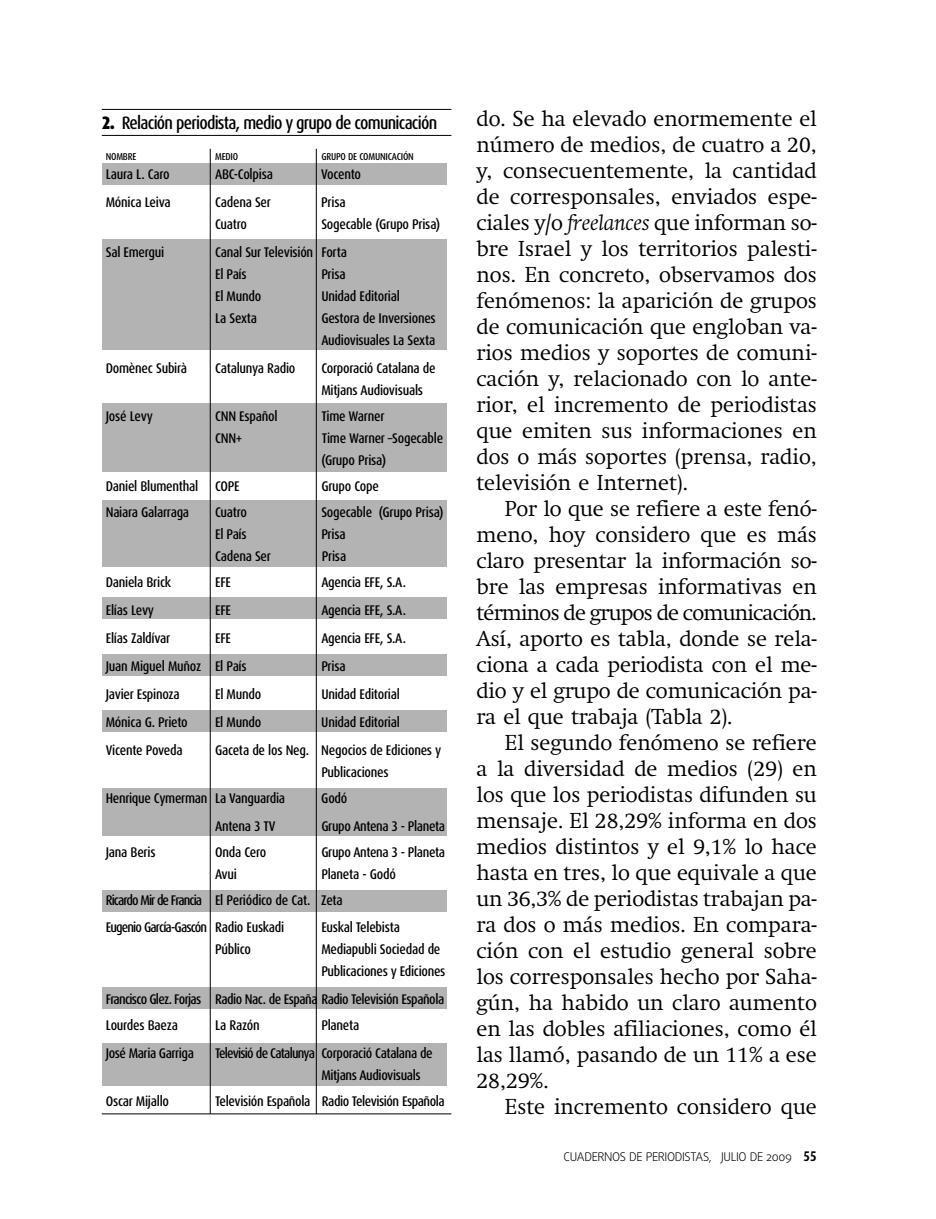
<style>
.page{position:relative;width:936px;height:1219px;background:#fff}
.page>*{position:absolute;margin:0;border:0;box-sizing:border-box;transform-origin:0 0}
.t1{font:300 21.4px/26px "Swift";color:#000;text-align:justify}
.t2{font:500 condensed 18px "Dax OT";letter-spacing:-.04em;color:#000}
.t3{font:500 condensed 14px/22px "Dax OT";letter-spacing:-.02em;color:#000}
.t4{font:500 condensed 14px "Dax OT";letter-spacing:-.06em;color:#000}
.t5{font:300 12px "Daxline OT";letter-spacing:-.03em;color:#000}
.t6{font:500 condensed 10px "Dax OT";letter-spacing:-.02em;color:#000}
.s1{font-weight:900}
.s2{font-style:italic}
.s3{color:#fff}
.s4{font-family:"Adobe Caslon Pro";font-weight:400;color:#fff}
.s5{font-family:"Dax OT";font-weight:700;font-stretch:condensed;font-size:14px}
</style>
<div class="page">
<hr style="left:102px;top:135px;width:349px;height:1px;background:#000">
<hr style="left:102px;top:109px;width:349px;height:1px;background:#000">
<hr style="left:102px;top:1113px;width:349px;height:1px;background:#000">
<div style="left:102px;top:163px;width:344px;height:22px;background:#b3b3b3"></div>
<div style="left:102px;top:598px;width:344px;height:21px;background:#b3b3b3"></div>
<div style="left:102px;top:654px;width:344px;height:21px;background:#b3b3b3"></div>
<div style="left:102px;top:710px;width:344px;height:21px;background:#b3b3b3"></div>
<div style="left:102px;top:890px;width:344px;height:21px;background:#b3b3b3"></div>
<div style="left:102px;top:789px;width:344px;height:47px;background:#b3b3b3"></div>
<div style="left:102px;top:987px;width:344px;height:22px;background:#b3b3b3"></div>
<div style="left:102px;top:1043px;width:344px;height:43px;background:#b3b3b3"></div>
<div style="left:102px;top:403px;width:344px;height:69px;background:#b3b3b3"></div>
<div style="left:102px;top:500px;width:344px;height:67px;background:#b3b3b3"></div>
<div style="left:102px;top:239px;width:344px;height:110px;background:#b3b3b3"></div>
<hr style="left:316px;top:149px;width:1px;height:965px;background:#000">
<hr style="left:210px;top:149px;width:1px;height:965px;background:#000">
<p class="t2" style="left:102px;top:114px;width:337px"><span class="s1">2.</span> Relación periodista, medio y grupo de comunicación</p>
<p class="t6" style="left:106px;top:152px;width:32px">NOMBRE</p>
<p class="t6" style="left:215px;top:152px;width:25px">MEDIO</p>
<p class="t6" style="left:321px;top:152px;width:94px">GRUPO DE COMUNICACIÓN</p>
<p class="t3" style="left:106px;top:164px;width:66px">Laura L. Caro</p>
<p class="t3" style="left:215px;top:164px;width:59px">ABC-Colpisa</p>
<p class="t3" style="left:321px;top:164px;width:41px">Vocento</p>
<p class="t3" style="left:106px;top:192px;width:66px">Mónica Leiva</p>
<p class="t3" style="left:215px;top:192px;width:57px">Cadena Ser</p>
<p class="t3" style="left:321px;top:192px;width:26px">Prisa</p>
<p class="t3" style="left:215px;top:214px;width:33px">Cuatro</p>
<p class="t3" style="left:321px;top:214px;width:120px">Sogecable (Grupo Prisa)</p>
<p class="t3" style="left:106px;top:242px;width:60px">Sal Emergui</p>
<p class="t3" style="left:215px;top:242px;width:133px">Canal Sur Televisión Forta<br>El País</p>
<p class="t3" style="left:321px;top:264px;width:26px">Prisa</p>
<p class="t3" style="left:215px;top:286px;width:48px">El Mundo</p>
<p class="t3" style="left:321px;top:286px;width:80px">Unidad Editorial</p>
<p class="t3" style="left:215px;top:308px;width:43px">La Sexta</p>
<p class="t3" style="left:321px;top:308px;width:116px">Gestora de Inversiones<br>Audiovisuales La Sexta</p>
<p class="t3" style="left:106px;top:358px;width:83px">Domènec Subirà</p>
<p class="t3" style="left:215px;top:358px;width:82px">Catalunya Radio</p>
<p class="t3" style="left:321px;top:358px;width:116px">Corporació Catalana de<br>Mitjans Audiovisuals</p>
<p class="t3" style="left:106px;top:406px;width:49px">José Levy</p>
<p class="t3" style="left:215px;top:406px;width:64px">CNN Español</p>
<p class="t3" style="left:321px;top:406px;width:65px">Time Warner</p>
<p class="t3" style="left:215px;top:428px;width:29px">CNN+</p>
<p class="t3" style="left:321px;top:428px;width:123px">Time Warner –Sogecable (Grupo Prisa)</p>
<p class="t3" style="left:106px;top:476px;width:135px">Daniel Blumenthal COPE</p>
<p class="t3" style="left:321px;top:476px;width:59px">Grupo Cope</p>
<p class="t3" style="left:106px;top:502px;width:85px">Naiara Galarraga</p>
<p class="t3" style="left:215px;top:502px;width:33px">Cuatro</p>
<p class="t3" style="left:321px;top:502px;width:124px">Sogecable (Grupo Prisa)</p>
<p class="t3" style="left:215px;top:524px;width:33px">El País</p>
<p class="t3" style="left:321px;top:524px;width:26px">Prisa</p>
<p class="t3" style="left:215px;top:546px;width:57px">Cadena Ser</p>
<p class="t3" style="left:322px;top:546px;width:26px">Prisa</p>
<p class="t3" style="left:106px;top:572px;width:67px">Daniela Brick</p>
<p class="t3" style="left:215px;top:572px;width:17px">EFE</p>
<p class="t3" style="left:321px;top:572px;width:86px">Agencia EFE, S.A.</p>
<p class="t3" style="left:106px;top:600px;width:50px">Elías Levy</p>
<p class="t3" style="left:215px;top:600px;width:17px">EFE</p>
<p class="t3" style="left:321px;top:600px;width:86px">Agencia EFE, S.A.</p>
<p class="t3" style="left:106px;top:628px;width:66px">Elías Zaldívar</p>
<p class="t3" style="left:215px;top:628px;width:17px">EFE</p>
<p class="t3" style="left:321px;top:628px;width:86px">Agencia EFE, S.A.</p>
<p class="t3" style="left:106px;top:656px;width:142px">Juan Miguel Muñoz El País</p>
<p class="t3" style="left:321px;top:656px;width:26px">Prisa</p>
<p class="t3" style="left:106px;top:684px;width:75px">Javier Espinoza</p>
<p class="t3" style="left:215px;top:684px;width:48px">El Mundo</p>
<p class="t3" style="left:321px;top:684px;width:80px">Unidad Editorial</p>
<p class="t3" style="left:106px;top:712px;width:83px">Mónica G. Prieto</p>
<p class="t3" style="left:215px;top:712px;width:48px">El Mundo</p>
<p class="t3" style="left:321px;top:712px;width:80px">Unidad Editorial</p>
<p class="t3" style="left:106px;top:740px;width:78px">Vicente Poveda</p>
<p class="t3" style="left:321px;top:740px;width:121px;text-indent:-106px">Gaceta de los Neg. Negocios de Ediciones y<br>Publicaciones</p>
<p class="t3" style="left:106px;top:787px;width:181px">Henrique Cymerman La Vanguardia</p>
<p class="t3" style="left:321px;top:787px;width:28px">Godó</p>
<p class="t3" style="left:215px;top:815px;width:62px">Antena 3 TV</p>
<p class="t3" style="left:321px;top:815px;width:125px">Grupo Antena 3 - Planeta</p>
<p class="t3" style="left:106px;top:841px;width:51px">Jana Beris</p>
<p class="t3" style="left:215px;top:841px;width:53px">Onda Cero</p>
<p class="t3" style="left:321px;top:841px;width:125px">Grupo Antena 3 - Planeta</p>
<p class="t3" style="left:215px;top:863px;width:23px">Avui</p>
<p class="t3" style="left:106px;top:861px;width:291px;line-height:26px;text-indent:215px">Planeta - Godó<br>Ricardo Mirde Francia El Periódico de Cat. Zeta</p>
<p class="t4" style="left:106px;top:921px;width:180px">Eugenio García-Gascón Radio Euskadi</p>
<p class="t3" style="left:321px;top:917px;width:80px">Euskal Telebista</p>
<p class="t3" style="left:215px;top:939px;width:37px">Público</p>
<p class="t3" style="left:321px;top:939px;width:126px">Mediapubli Sociedad de<br>Publicaciones y Ediciones</p>
<p class="t3" style="left:106px;top:987px;width:340px;line-height:26px">Francisco Glez. Forjas Radio Nac. de España Radio Televisión Española<br>Lourdes Baeza</p>
<p class="t3" style="left:215px;top:1015px;width:46px">La Razón</p>
<p class="t3" style="left:321px;top:1015px;width:39px">Planeta</p>
<p class="t3" style="left:106px;top:1043px;width:90px">José Maria Garriga</p>
<p class="t3" style="left:321px;top:1043px;width:113px;text-indent:-106px">Televisió de Catalunya Corporació Catalana de<br>Mitjans Audiovisuals</p>
<p class="t3" style="left:106px;top:1091px;width:65px">Oscar Mijallo</p>
<p class="t3" style="left:215px;top:1091px;width:231px">Televisión Española Radio Televisión Española</p>
<p class="t1" style="left:476px;top:107px;width:342px">do. Se ha elevado enormemente el número de medios, de cuatro a 20, y, consecuentemente, la cantidad de corresponsales, enviados espe&shy;ciales y/o <span class="s2">freelances</span> que informan so&shy;bre Israel y los territorios palesti&shy;nos. En concreto, observamos dos fenómenos: la aparición de grupos de comunicación que engloban va&shy;rios medios y soportes de comuni&shy;cación y, relacionado con lo ante&shy;rior, el incremento de periodistas que emiten sus informaciones en dos o más soportes (prensa, radio, televisión e Internet).</p>
<p class="t1" style="left:476px;top:497px;width:342px;text-indent:28px">Por lo que se refiere a este fenó&shy;meno, hoy considero que es más claro presentar la información so&shy;bre las empresas informativas en términos de grupos de comunicación.<br>Así, aporto es tabla, donde se rela&shy;ciona a cada periodista con el me&shy;dio y el grupo de comunicación pa&shy;ra el que trabaja (Tabla 2).</p>
<p class="t1" style="left:476px;top:731px;width:342px;text-indent:28px">El segundo fenómeno se refiere a la diversidad de medios (29) en los que los periodistas difunden su mensaje. El 28,29% informa en dos medios distintos y el 9,1% lo hace hasta en tres, lo que equivale a que un 36,3% de periodistas trabajan pa&shy;ra dos o más medios. En compara&shy;ción con el estudio general sobre los corresponsales hecho por Saha&shy;gún, ha habido un claro aumento en las dobles afiliaciones, como él las llamó, pasando de un 11% a ese 28,29%.</p>
<h1 class="t1" style="left:505px;top:1095px;width:313px">Este incremento considero que</h1>
<p class="t5" style="left:563px;top:1151px;width:255px">CUADERNOS DE PERIODISTAS,<span class="s3">—</span>JULIO DE 2009<span class="s4">—</span><span class="s5">55</span></p>
</div>
